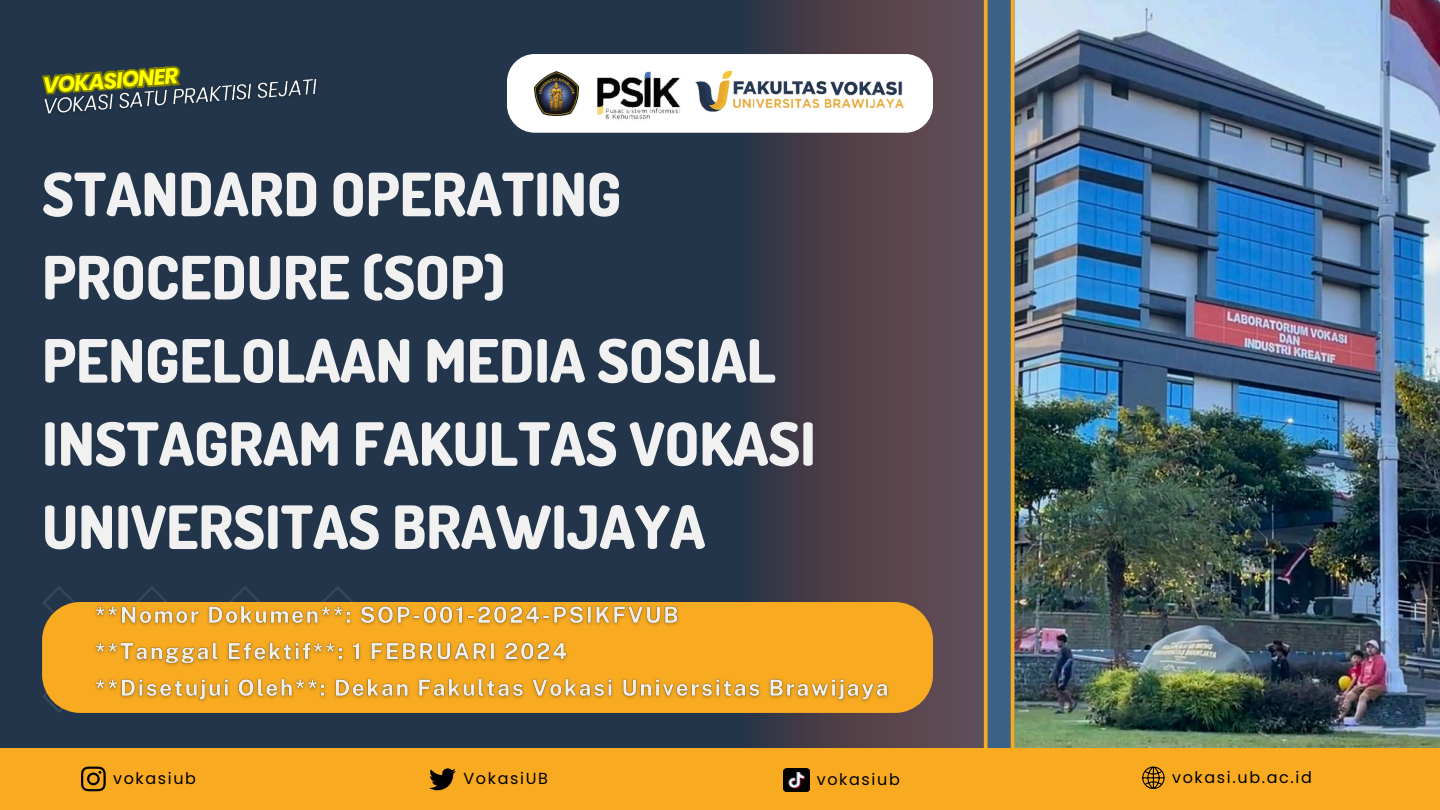
<style>
.page{position:relative;width:1440px;height:810px;background:#22354a}
.page>*{position:absolute;margin:0;border:0;box-sizing:border-box;transform-origin:0 0}
.t1{font:800 59.7px/83.2px "Dosis";color:#f1f1f1}
.t2{font:italic 700 22px "Poppins";color:#ff0}
.t3{font:16px "Poppins";letter-spacing:.1em;color:#000}
</style>
<div class="page">
<svg style="left:324px;top:586px;width:27px;height:14px"></svg>
<svg style="left:231px;top:586px;width:27px;height:14px"></svg>
<svg style="left:138px;top:586px;width:28px;height:14px"></svg>
<svg style="left:43px;top:586px;width:32px;height:127px"></svg>
<svg style="left:757px;top:0;width:227px;height:748px;background:#51434c"></svg>
<div style="left:42px;top:602px;width:891px;height:111px;background:#f8ab21;border-radius:38px"></div>
<img style="left:95px;top:600px;width:799px;height:102px">
<img style="left:1014px;top:0;width:426px;height:748px">
<svg style="left:984px;top:0;width:30px;height:748px;background:#596e76"></svg>
<div style="left:0;top:748px;width:1440px;height:62px;background:#f8ab21"></div>
<svg style="left:81px;top:767px;width:25px;height:24px"></svg>
<svg style="left:429px;top:768px;width:27px;height:22px"></svg>
<svg style="left:1142px;top:767px;width:23px;height:22px"></svg>
<img style="left:784px;top:768px;width:25px;height:24px">
<div style="left:507px;top:54px;width:426px;height:79px;background:#fff;border-radius:28px"></div>
<img style="left:695px;top:70px;width:209px;height:42px">
<img style="left:535px;top:71px;width:44px;height:44px">
<img style="left:598px;top:71px;width:82px;height:49px">
<svg style="left:94px;top:66px;width:87px;height:6px"></svg>
<img style="left:42px;top:72px;width:275px;height:42px">
<p class="t2" style="left:42px;top:70px;width:138px;rotate:-4deg">VOKASIONER</p>
<p class="t1" style="left:42px;top:151px;width:775px">STANDARD OPERATING<br>PROCEDURE (SOP)<br>PENGELOLAAN MEDIA SOSIAL<br>INSTAGRAM FAKULTAS VOKASI<br>UNIVERSITAS BRAWIJAYA</p>
<p class="t3" style="left:113px;top:767px;width:85px">vokasiub</p>
<p class="t3" style="left:464px;top:767px;width:86px">VokasiUB</p>
<p class="t3" style="left:817px;top:768px;width:85px">vokasiub</p>
<p class="t3" style="left:1172px;top:766px;width:141px">vokasi.ub.ac.id</p>
</div>
